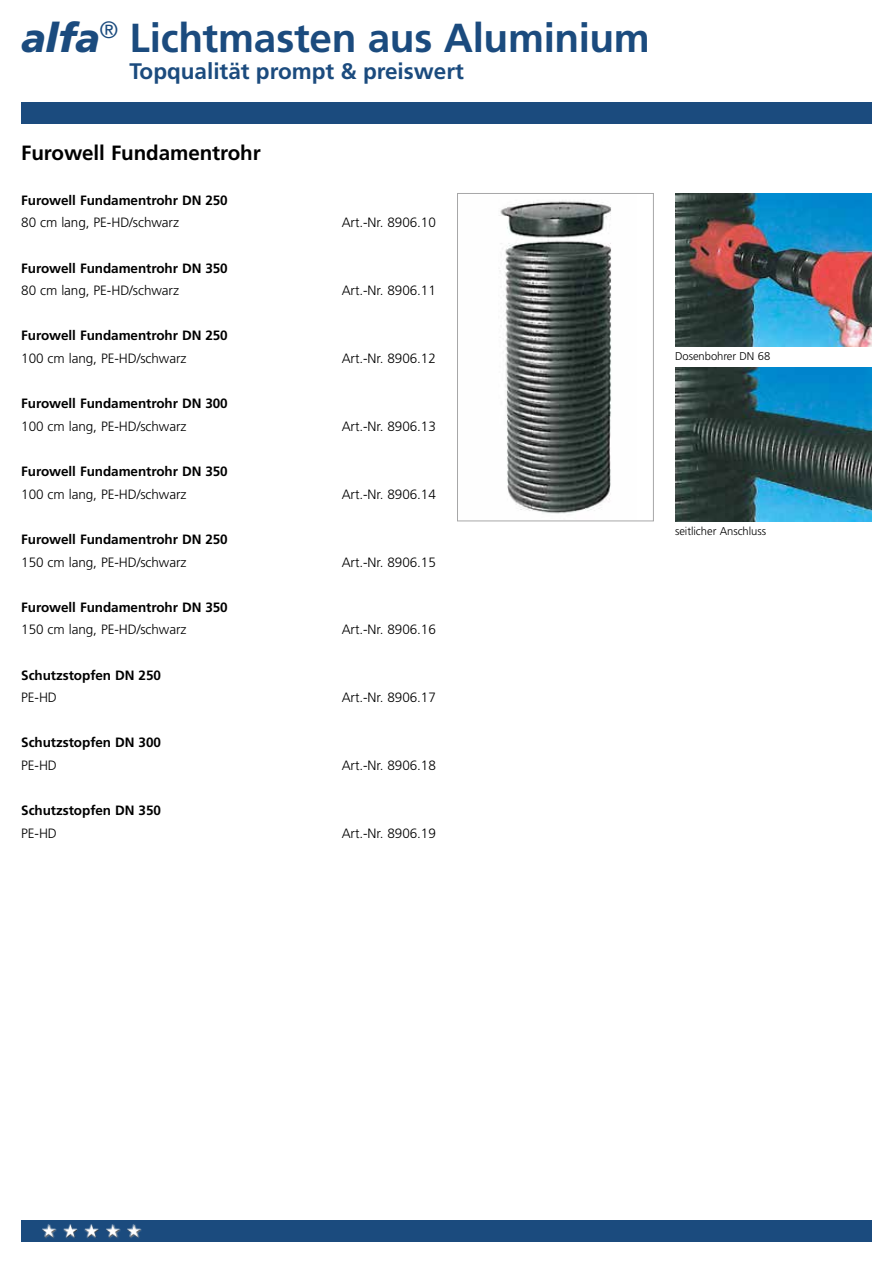
<style>
.page{position:relative;width:893px;height:1263px;background:#fff}
.page>*{position:absolute;margin:0;border:0;box-sizing:border-box;transform-origin:0 0}
.t1{font:700 40.5px "Frutiger LT";letter-spacing:-.01em;color:#1b4b7e}
.t2{font:700 22.5px "Frutiger LT";color:#1b4b7e}
.t3{font:700 20.7px "Frutiger LT";letter-spacing:-.005em;color:#000}
.t4{font:300 13.5px "Frutiger LT";letter-spacing:-.005em;color:#000}
.t5{font:700 13.5px "Frutiger LT";letter-spacing:-.005em;color:#000}
.t6{font:300 11.25px "Frutiger LT";letter-spacing:-.005em;color:#000}
.s1{font-weight:900;font-style:italic}
</style>
<div class="page">
<div style="left:21px;top:1220px;width:851px;height:22px;background:#1b4b7e"></div>
<div style="left:42px;top:1224px;width:14px;height:14px;background:#fff;opacity:.75"></div>
<div style="left:42px;top:1225px;width:14px;height:13px;background:#000;opacity:.75"></div>
<div style="left:62px;top:1223px;width:16px;height:16px;background:#fff;opacity:.75"></div>
<div style="left:64px;top:1224px;width:13px;height:14px;background:#fff;opacity:.75"></div>
<div style="left:64px;top:1225px;width:13px;height:13px;background:#000;opacity:.75"></div>
<div style="left:83px;top:1223px;width:17px;height:16px;background:#fff;opacity:.75"></div>
<div style="left:85px;top:1224px;width:13px;height:14px;background:#fff;opacity:.75"></div>
<div style="left:85px;top:1225px;width:13px;height:13px;background:#000;opacity:.75"></div>
<div style="left:106px;top:1224px;width:14px;height:14px;background:#fff;opacity:.75"></div>
<div style="left:106px;top:1225px;width:14px;height:13px;background:#000;opacity:.75"></div>
<div style="left:127px;top:1224px;width:14px;height:14px;background:#fff;opacity:.75"></div>
<div style="left:127px;top:1225px;width:14px;height:13px;background:#000;opacity:.75"></div>
<div style="left:21px;top:102px;width:851px;height:21px;background:#1b4b7e"></div>
<img style="left:499px;top:200px;width:112px;height:314px">
<div style="left:457px;top:193px;width:197px;height:328px;border:1px solid #a7a7a8"></div>
<img style="left:675px;top:193px;width:197px;height:154px">
<img style="left:675px;top:368px;width:197px;height:153px">
<h1 class="t1" style="left:21px;top:14px;width:630px"><span class="s1">alfa</span><sup>®</sup> Lichtmasten aus Aluminium</h1>
<h2 class="t2" style="left:130px;top:58px;width:336px">Topqualität prompt &amp; preiswert</h2>
<h3 class="t3" style="left:21px;top:141px;width:241px">Furowell Fundamentrohr</h3>
<p class="t5" style="left:21px;top:192px;width:208px">Furowell Fundamentrohr DN 250</p>
<p class="t4" style="left:21px;top:215px;width:159px">80 cm lang, PE-HD/schwarz</p>
<p class="t4" style="left:342px;top:215px;width:96px">Art.-Nr. 8906.10</p>
<p class="t5" style="left:21px;top:260px;width:208px">Furowell Fundamentrohr DN 350</p>
<p class="t4" style="left:21px;top:283px;width:159px">80 cm lang, PE-HD/schwarz</p>
<p class="t4" style="left:342px;top:283px;width:96px">Art.-Nr. 8906.11</p>
<p class="t5" style="left:21px;top:328px;width:208px">Furowell Fundamentrohr DN 250</p>
<p class="t4" style="left:21px;top:351px;width:167px">100 cm lang, PE-HD/schwarz</p>
<p class="t4" style="left:342px;top:351px;width:96px">Art.-Nr. 8906.12</p>
<p class="t5" style="left:21px;top:396px;width:208px">Furowell Fundamentrohr DN 300</p>
<p class="t4" style="left:21px;top:418px;width:167px">100 cm lang, PE-HD/schwarz</p>
<p class="t4" style="left:342px;top:418px;width:96px">Art.-Nr. 8906.13</p>
<p class="t5" style="left:21px;top:463px;width:208px">Furowell Fundamentrohr DN 350</p>
<p class="t4" style="left:21px;top:486px;width:167px">100 cm lang, PE-HD/schwarz</p>
<p class="t4" style="left:342px;top:486px;width:96px">Art.-Nr. 8906.14</p>
<p class="t5" style="left:21px;top:531px;width:208px">Furowell Fundamentrohr DN 250</p>
<p class="t4" style="left:21px;top:554px;width:167px">150 cm lang, PE-HD/schwarz</p>
<p class="t4" style="left:342px;top:554px;width:96px">Art.-Nr. 8906.15</p>
<p class="t5" style="left:21px;top:599px;width:208px">Furowell Fundamentrohr DN 350</p>
<p class="t4" style="left:21px;top:622px;width:167px">150 cm lang, PE-HD/schwarz</p>
<p class="t4" style="left:342px;top:622px;width:96px">Art.-Nr. 8906.16</p>
<p class="t5" style="left:21px;top:667px;width:141px">Schutzstopfen DN 250</p>
<p class="t4" style="left:21px;top:690px;width:37px">PE-HD</p>
<p class="t4" style="left:342px;top:690px;width:96px">Art.-Nr. 8906.17</p>
<p class="t5" style="left:21px;top:735px;width:141px">Schutzstopfen DN 300</p>
<p class="t4" style="left:21px;top:758px;width:37px">PE-HD</p>
<p class="t4" style="left:342px;top:758px;width:96px">Art.-Nr. 8906.18</p>
<p class="t5" style="left:21px;top:803px;width:141px">Schutzstopfen DN 350</p>
<p class="t4" style="left:21px;top:825px;width:37px">PE-HD</p>
<p class="t4" style="left:342px;top:825px;width:96px">Art.-Nr. 8906.19</p>
<p class="t6" style="left:675px;top:350px;width:97px">Dosenbohrer DN 68</p>
<p class="t6" style="left:675px;top:525px;width:93px">seitlicher Anschluss</p>
</div>
